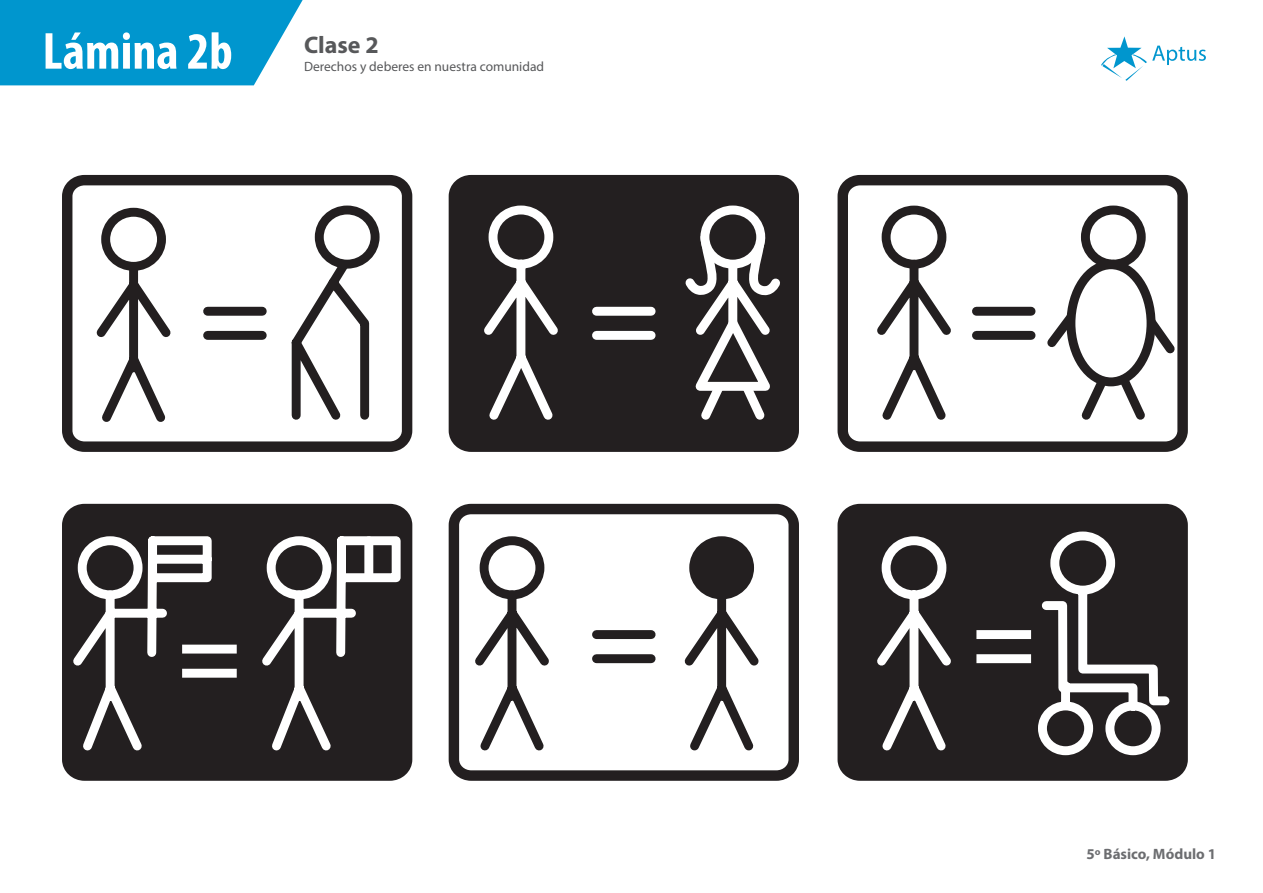
<style>
.page{position:relative;width:1263px;height:893px;background:#fff}
.page>*{position:absolute;margin:0;border:0;box-sizing:border-box;transform-origin:0 0}
.t1{font:700 condensed 52.5px "Myriad Pro";color:#fff}
.t2{font:700 24px "Myriad Pro";color:#57585a}
.t3{font:700 15px "Myriad Pro";color:#6c6d70}
.t4{font:13.5px "Myriad Pro";color:#57585a}
</style>
<div class="page">
<svg style="left:1101px;top:36px;width:105px;height:45px"></svg>
<svg style="left:0;top:0;width:303px;height:85px;background:#139ed1"></svg>
<div style="left:454px;top:180px;width:340px;height:267px;background:#231f20;border-radius:17px"></div>
<div style="left:449px;top:175px;width:350px;height:277px;border:10px solid #231f20;border-radius:17px"></div>
<div style="left:62px;top:175px;width:350px;height:277px;border:10px solid #231f20;border-radius:17px"></div>
<div style="left:837px;top:175px;width:351px;height:277px;border:10px solid #231f20;border-radius:17px"></div>
<div style="left:449px;top:504px;width:350px;height:277px;border:10px solid #231f20;border-radius:17px"></div>
<div style="left:67px;top:509px;width:340px;height:266px;background:#231f20;border-radius:17px"></div>
<div style="left:62px;top:504px;width:350px;height:277px;border:10px solid #231f20;border-radius:17px"></div>
<div style="left:843px;top:509px;width:339px;height:266px;background:#231f20;border-radius:17px"></div>
<div style="left:837px;top:504px;width:351px;height:277px;border:10px solid #231f20;border-radius:17px"></div>
<div style="left:101px;top:208px;width:65px;height:63px;border:9px solid #231f20;border-radius:50%"></div>
<svg style="left:96px;top:257px;width:75px;height:165px"></svg>
<div style="left:882px;top:206px;width:64px;height:63px;border:9px solid #231f20;border-radius:50%"></div>
<svg style="left:877px;top:255px;width:74px;height:165px"></svg>
<svg style="left:484px;top:205px;width:74px;height:215px"></svg>
<svg style="left:291px;top:252px;width:79px;height:168px"></svg>
<svg style="left:319px;top:210px;width:56px;height:54px"></svg>
<div style="left:315px;top:206px;width:65px;height:63px;border:9px solid #231f20;border-radius:50%"></div>
<svg style="left:685px;top:227px;width:95px;height:193px"></svg>
<svg style="left:705px;top:210px;width:56px;height:54px"></svg>
<div style="left:700px;top:206px;width:65px;height:63px;border:9px solid #fff;border-radius:50%"></div>
<div style="left:1081px;top:206px;width:65px;height:63px;border:9px solid #231f20;border-radius:50%"></div>
<svg style="left:1047px;top:249px;width:135px;height:178px"></svg>
<div style="left:1071px;top:265px;width:80px;height:117px;background:#fff;border-radius:50%"></div>
<div style="left:1066px;top:260px;width:89px;height:126px;border:9px solid #231f20;border-radius:50%"></div>
<svg style="left:65px;top:532px;width:172px;height:226px"></svg>
<svg style="left:262px;top:527px;width:908px;height:233px"></svg>
<div style="left:182px;top:645px;width:55px;height:8px;background:#fff"></div>
<div style="left:182px;top:669px;width:55px;height:9px;background:#fff"></div>
<div style="left:976px;top:630px;width:55px;height:9px;background:#fff"></div>
<div style="left:976px;top:654px;width:55px;height:9px;background:#fff"></div>
<div style="left:596px;top:307px;width:55px;height:9px;background:#fff"></div>
<div style="left:596px;top:331px;width:55px;height:9px;background:#fff"></div>
<div style="left:596px;top:630px;width:55px;height:9px;background:#231f20"></div>
<div style="left:596px;top:654px;width:55px;height:9px;background:#231f20"></div>
<div style="left:208px;top:307px;width:54px;height:9px;background:#231f20"></div>
<div style="left:208px;top:331px;width:54px;height:9px;background:#231f20"></div>
<div style="left:976px;top:307px;width:55px;height:9px;background:#231f20"></div>
<div style="left:976px;top:331px;width:55px;height:9px;background:#231f20"></div>
<h1 class="t1" style="left:43px;top:18px;width:192px">Lámina 2b</h1>
<h2 class="t2" style="left:304px;top:29px;width:76px">Clase 2</h2>
<p class="t4" style="left:304px;top:58px;width:242px">Derechos y deberes en nuestra comunidad</p>
<p class="t3" style="left:1086px;top:844px;width:131px">5º Básico, Módulo 1</p>
</div>
